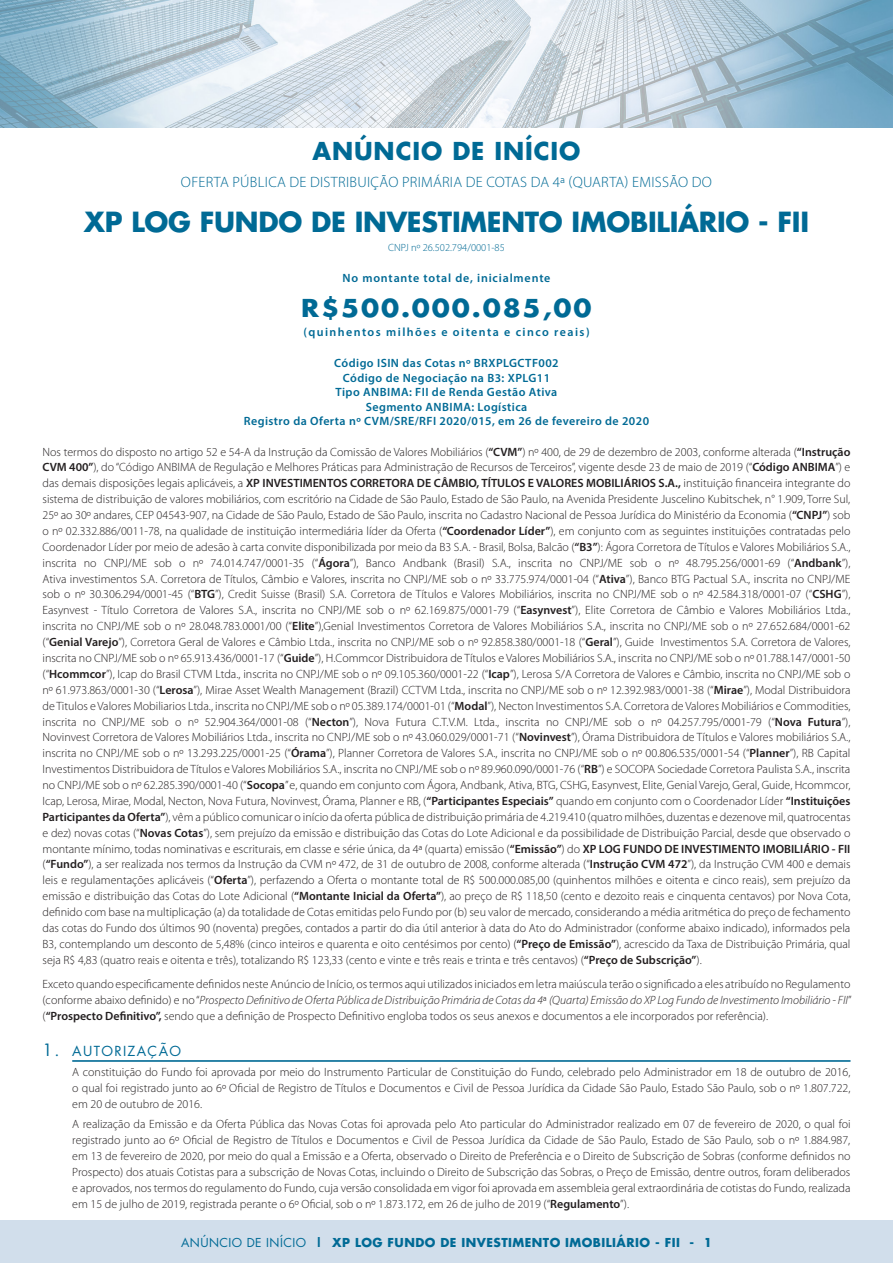
<style>
.page{position:relative;width:893px;height:1263px;background:#fff}
.page>*{position:absolute;margin:0;border:0;box-sizing:border-box;transform-origin:0 0}
.t1{font:700 27px "Futura";letter-spacing:-.01em;color:#006a95}
.t2{font:700 24px "Futura";letter-spacing:.07em;color:#006a95;scale:1.1 1}
.t3{font:700 24px "Futura";letter-spacing:.035em;color:#006a95}
.t4{font:300 15px "Myriad Pro";letter-spacing:.02em;color:#006a95}
.t5{font:13.5px "Futura";letter-spacing:.1em;color:#006a95}
.t6{font:300 12px/15.9px "Myriad Pro";color:#231f20;text-align:justify}
.t7{font:600 12px "Myriad Pro";letter-spacing:.035em;color:#006a95}
.t8{font:700 12px "Futura";letter-spacing:.035em;color:#006a95}
.t9{font:600 12px "Myriad Pro";letter-spacing:.12em;color:#006a95}
.t10{font:600 12px "Myriad Pro";letter-spacing:.07em;color:#006a95}
.t11{font:300 10.5px "Myriad Pro";color:#006a95}
.s1{font-weight:600}
.s2{font-style:italic}
.s3{font-size:16.5px}
.s4{font-weight:400}
</style>
<div class="page">
<div style="left:0;top:1220px;width:893px;height:43px;background:#d1deeb"></div>
<img style="left:0;top:0;width:893px;height:127px">
<hr style="left:72px;top:1060px;width:778px;height:1px;background:#006a95">
<hr style="left:72px;top:1061px;width:778px;height:1px;background:#006a95">
<p class="t3" style="left:312px;top:134px;width:270px">ANÚNCIO DE INÍCIO</p>
<p class="t4" style="left:181px;top:173px;width:533px">OFERTA PÚBLICA DE DISTRIBUIÇÃO PRIMÁRIA DE COTAS DA 4ª (QUARTA) EMISSÃO DO</p>
<p class="t1" style="left:84px;top:203px;width:727px">XP LOG FUNDO DE INVESTIMENTO IMOBILIÁRIO - FII</p>
<p class="t11" style="left:388px;top:241px;width:118px">CNPJ nº 26.502.794/0001-85</p>
<p class="t10" style="left:342px;top:270px;width:210px">No montante total de, inicialmente</p>
<p class="t2" style="left:301px;top:292px;width:265px">R$500.000.085,00</p>
<p class="t9" style="left:303px;top:324px;width:288px">(quinhentos milhões e oitenta e cinco reais)</p>
<p class="t7" style="left:334px;top:356px;width:226px">Código ISIN das Cotas nº BRXPLGCTF002</p>
<p class="t7" style="left:343px;top:370px;width:209px">Código de Negociação na B3: XPLG11</p>
<p class="t7" style="left:336px;top:384px;width:223px">Tipo ANBIMA: FII de Renda Gestão Ativa</p>
<p class="t7" style="left:366px;top:399px;width:163px">Segmento ANBIMA: Logística</p>
<p class="t7" style="left:244px;top:413px;width:407px">Registro da Oferta nº CVM/SRE/RFI 2020/015, em 26 de fevereiro de 2020</p>
<p class="t6" style="left:43px;top:444px;width:809px">Nos termos do disposto no artigo 52 e 54-A da Instrução da Comissão de Valores Mobiliários (<span class="s1">“CVM”</span>) nº 400, de 29 de dezembro de 2003, conforme alterada (<span class="s1">“Instrução CVM 400”</span>), do “Código ANBIMA de Regulação e Melhores Práticas para Administração de Recursos de Terceiros”, vigente desde 23 de maio de 2019 (“<span class="s1">Código ANBIMA</span>”) e das demais disposições legais aplicáveis, a <span class="s1">XP INVESTIMENTOS CORRETORA DE CÂMBIO, TÍTULOS E VALORES MOBILIÁRIOS S.A.,</span> instituição financeira integrante do sistema de distribuição de valores mobiliários, com escritório na Cidade de São Paulo, Estado de São Paulo, na Avenida Presidente Juscelino Kubitschek, n° 1.909, Torre Sul, 25º ao 30º andares, CEP 04543-907, na Cidade de São Paulo, Estado de São Paulo, inscrita no Cadastro Nacional de Pessoa Jurídica do Ministério da Economia (<span class="s1">“CNPJ”</span>) sob o nº 02.332.886/0011-78, na qualidade de instituição intermediária líder da Oferta (<span class="s1">“Coordenador Líder”</span>), em conjunto com as seguintes instituições contratadas pelo Coordenador Líder por meio de adesão à carta convite disponibilizada por meio da B3 S.A. - Brasil, Bolsa, Balcão (<span class="s1">“B3”</span>): Ágora Corretora de Títulos e Valores Mobiliários S.A., inscrita no CNPJ/ME sob o nº 74.014.747/0001-35 (“<span class="s1">Ágora</span>”), Banco Andbank (Brasil) S.A., inscrita no CNPJ/ME sob o nº 48.795.256/0001-69 (“<span class="s1">Andbank</span>”), Ativa investimentos S.A. Corretora de Títulos, Câmbio e Valores, inscrita no CNPJ/ME sob o nº 33.775.974/0001-04 (“<span class="s1">Ativa</span>”), Banco BTG Pactual S.A., inscrita no CNPJ/ME sob o nº 30.306.294/0001-45 (“<span class="s1">BTG</span>”), Credit Suisse (Brasil) S.A. Corretora de Títulos e Valores Mobiliários, inscrita no CNPJ/ME sob o nº 42.584.318/0001-07 (“<span class="s1">CSHG</span>”), Easynvest - Título Corretora de Valores S.A., inscrita no CNPJ/ME sob o nº 62.169.875/0001-79 (“<span class="s1">Easynvest</span>”), Elite Corretora de Câmbio e Valores Mobiliários Ltda., inscrita no CNPJ/ME sob o nº 28.048.783.0001/00 (“<span class="s1">Elite</span>”),Genial Investimentos Corretora de Valores Mobiliários S.A., inscrita no CNPJ/ME sob o nº 27.652.684/0001-62 (“<span class="s1">Genial Varejo</span>”), Corretora Geral de Valores e Câmbio Ltda., inscrita no CNPJ/ME sob o nº 92.858.380/0001-18 (“<span class="s1">Geral</span>”), Guide Investimentos S.A. Corretora de Valores, inscrita no CNPJ/ME sob o nº 65.913.436/0001-17 (“<span class="s1">Guide</span>”), H.Commcor Distribuidora de Títulos e Valores Mobiliários S.A., inscrita no CNPJ/ME sob o nº 01.788.147/0001-50 (“<span class="s1">Hcommcor</span>”), Icap do Brasil CTVM Ltda., inscrita no CNPJ/ME sob o nº 09.105.360/0001-22 (“<span class="s1">Icap</span>”), Lerosa S/A Corretora de Valores e Câmbio, inscrita no CNPJ/ME sob o nº 61.973.863/0001-30 (“<span class="s1">Lerosa</span>”), Mirae Asset Wealth Management (Brazil) CCTVM Ltda., inscrita no CNPJ/ME sob o nº 12.392.983/0001-38 (“<span class="s1">Mirae</span>”), Modal Distribuidora de Titulos e Valores Mobiliarios Ltda., inscrita no CNPJ/ME sob o nº 05.389.174/0001-01 (“<span class="s1">Modal</span>”), Necton Investimentos S.A. Corretora de Valores Mobiliários e Commodities, inscrita no CNPJ/ME sob o nº 52.904.364/0001-08 (“<span class="s1">Necton</span>”), Nova Futura C.T.V.M. Ltda., inscrita no CNPJ/ME sob o nº 04.257.795/0001-79 (“<span class="s1">Nova Futura</span>”), Novinvest Corretora de Valores Mobiliários Ltda., inscrita no CNPJ/ME sob o nº 43.060.029/0001-71 (“<span class="s1">Novinvest</span>”), Órama Distribuidora de Títulos e Valores mobiliários S.A., inscrita no CNPJ/ME sob o nº 13.293.225/0001-25 (“<span class="s1">Órama</span>”), Planner Corretora de Valores S.A., inscrita no CNPJ/ME sob o nº 00.806.535/0001-54 (“<span class="s1">Planner</span>”), RB Capital Investimentos Distribuidora de Títulos e Valores Mobiliários S.A., inscrita no CNPJ/ME sob o nº 89.960.090/0001-76 (“<span class="s1">RB</span>”) e SOCOPA Sociedade Corretora Paulista S.A., inscrita no CNPJ/ME sob o nº 62.285.390/0001-40 (“<span class="s1">Socopa</span>” e, quando em conjunto com Ágora, Andbank, Ativa, BTG, CSHG, Easynvest, Elite, Genial Varejo, Geral, Guide, Hcommcor, Icap, Lerosa, Mirae, Modal, Necton, Nova Futura, Novinvest, Órama, Planner e RB, (<span class="s1">“Participantes Especiais”</span> quando em conjunto com o Coordenador Líder <span class="s1">“Instituições Participantes da Oferta”</span>), vêm a público comunicar o início da oferta pública de distribuição primária de 4.219.410 (quatro milhões, duzentas e dezenove mil, quatrocentas e dez) novas cotas (“<span class="s1">Novas Cotas</span>”), sem prejuízo da emissão e distribuição das Cotas do Lote Adicional e da possibilidade de Distribuição Parcial, desde que observado o montante mínimo, todas nominativas e escriturais, em classe e série única, da 4ª (quarta) emissão (<span class="s1">“Emissão”</span>) do <span class="s1">XP LOG FUNDO DE INVESTIMENTO IMOBILIÁRIO - FII </span>(<span class="s1">“Fundo”</span>), a ser realizada nos termos da Instrução da CVM nº 472, de 31 de outubro de 2008, conforme alterada (“<span class="s1">Instrução CVM 472</span>”), da Instrução CVM 400 e demais leis e regulamentações aplicáveis (“<span class="s1">Oferta</span>”), perfazendo a Oferta o montante total de R$ 500.000.085,00 (quinhentos milhões e oitenta e cinco reais), sem prejuízo da emissão e distribuição das Cotas do Lote Adicional (<span class="s1">“Montante Inicial da Oferta”</span>), ao preço de R$ 118,50 (cento e dezoito reais e cinquenta centavos) por Nova Cota, definido com base na multiplicação (a) da totalidade de Cotas emitidas pelo Fundo por (b) seu valor de mercado, considerando a média aritmética do preço de fechamento das cotas do Fundo dos últimos 90 (noventa) pregões, contados a partir do dia útil anterior à data do Ato do Administrador (conforme abaixo indicado), informados pela B3, contemplando um desconto de 5,48% (cinco inteiros e quarenta e oito centésimos por cento) (<span class="s1">“Preço de Emissão”</span>), acrescido da Taxa de Distribuição Primária, qual seja R$ 4,83 (quatro reais e oitenta e três), totalizando R$ 123,33 (cento e vinte e três reais e trinta e três centavos) (<span class="s1">“Preço de Subscrição”</span>).</p>
<p class="t6" style="left:43px;top:976px;width:811px">Exceto quando especificamente definidos neste Anúncio de Início, os termos aqui utilizados iniciados em letra maiúscula terão o significado a eles atribuído no Regulamento (conforme abaixo definido) e no “<span class="s2">Prospecto Definitivo de Oferta Pública de Distribuição Primária de Cotas da 4</span>ª <span class="s2">(Quarta) Emissão do XP Log Fundo de Investimento Imobiliário - FII</span>” (<span class="s1">“Prospecto Definitivo”,</span> sendo que a definição de Prospecto Definitivo engloba todos os seus anexos e documentos a ele incorporados por referência).</p>
<p class="t5" style="left:43px;top:1042px;width:140px"><span class="s3">1.</span> AUTORIZAÇÃO</p>
<p class="t6" style="left:72px;top:1065px;width:780px">A constituição do Fundo foi aprovada por meio do Instrumento Particular de Constituição do Fundo, celebrado pelo Administrador em 18 de outubro de 2016, o qual foi registrado junto ao 6º Oficial de Registro de Títulos e Documentos e Civil de Pessoa Jurídica da Cidade São Paulo, Estado São Paulo, sob o nº 1.807.722, em 20 de outubro de 2016.</p>
<p class="t6" style="left:72px;top:1116px;width:780px">A realização da Emissão e da Oferta Pública das Novas Cotas foi aprovada pelo Ato particular do Administrador realizado em 07 de fevereiro de 2020, o qual foi registrado junto ao 6º Oficial de Registro de Títulos e Documentos e Civil de Pessoa Jurídica da Cidade de São Paulo, Estado de São Paulo, sob o nº 1.884.987, em 13 de fevereiro de 2020, por meio do qual a Emissão e a Oferta, observado o Direito de Preferência e o Direito de Subscrição de Sobras (conforme definidos no Prospecto) dos atuais Cotistas para a subscrição de Novas Cotas, incluindo o Direito de Subscrição das Sobras, o Preço de Emissão, dentre outros, foram deliberados e aprovados, nos termos do regulamento do Fundo, cuja versão consolidada em vigor foi aprovada em assembleia geral extraordinária de cotistas do Fundo, realizada em 15 de julho de 2019, registrada perante o 6º Oficial, sob o nº 1.873.172, em 26 de julho de 2019 (“<span class="s1">Regulamento</span>”).</p>
<p class="t8" style="left:181px;top:1234px;width:532px"><span class="s4">ANÚNCIO DE INÍCIO</span> | XP LOG FUNDO DE INVESTIMENTO IMOBILIÁRIO - FII - 1</p>
</div>
